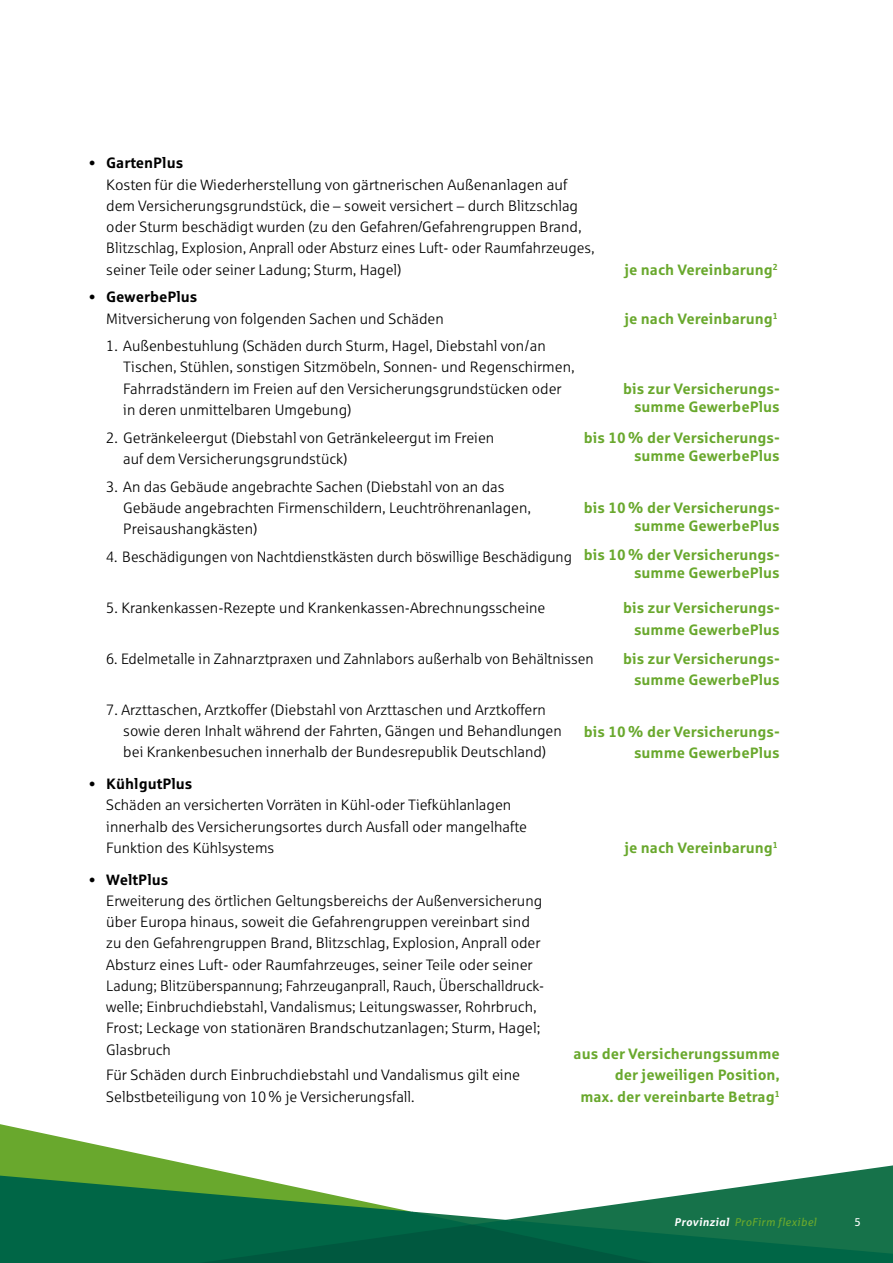
<style>
.page{position:relative;width:893px;height:1263px;background:#fff}
.page>*{position:absolute;margin:0;border:0;box-sizing:border-box;transform-origin:0 0}
.t1{font:15px/21.3px "Sparkasse Lt";color:#000}
.t2{font:700 15px/21.3px "Sparkasse Rg";color:#69a82d;text-align:right}
.t3{font:700 15px "Sparkasse Rg";color:#000}
.t4{font:italic 11.25px "Sparkasse Rg";letter-spacing:.025em;color:#69a82d}
.t5{font:11.25px "Sparkasse Rg";color:#fff}
.s1{font-family:"Sparkasse Lt";font-weight:400}
.s2{font-weight:700;color:#fff}
</style>
<div class="page">
<svg style="left:0;top:1124px;width:893px;height:139px"></svg>
<p class="t3" style="left:89px;top:154px;width:95px"><span class="s1">•</span> GartenPlus</p>
<p class="t1" style="left:106px;top:173px;width:490px">Kosten für die Wiederherstellung von gärtnerischen Außenanlagen auf dem Versicherungsgrundstück, die – soweit versichert – durch Blitzschlag oder Sturm beschädigt wurden (zu den Gefahren/Gefahrengruppen Brand, Blitzschlag, Explosion, Anprall oder Absturz eines Luft- oder Raumfahrzeuges, seiner Teile oder seiner Ladung; Sturm, Hagel)</p>
<p class="t2" style="left:624px;top:258px;width:155px">je nach Vereinbarung<sup>2</sup></p>
<p class="t3" style="left:89px;top:287px;width:110px"><span class="s1">•</span> GewerbePlus</p>
<p class="t1" style="left:106px;top:307px;width:339px">Mitversicherung von folgenden Sachen und Schäden</p>
<p class="t2" style="left:624px;top:307px;width:155px">je nach Vereinbarung<sup>1</sup></p>
<p class="t1" style="left:123px;top:335px;width:453px;text-indent:-17px">1. Außenbestuhlung (Schäden durch Sturm, Hagel, Diebstahl von/an Tischen, Stühlen, sonstigen Sitzmöbeln, Sonnen- und Regenschirmen, Fahrradständern im Freien auf den Versicherungsgrundstücken oder in deren unmittelbaren Umgebung)</p>
<p class="t1" style="left:123px;top:426px;width:372px;text-indent:-17px">2. Getränkeleergut (Diebstahl von Getränkeleergut im Freien auf dem Versicherungsgrundstück)</p>
<p class="t1" style="left:123px;top:475px;width:409px;text-indent:-17px">3. An das Gebäude angebrachte Sachen (Diebstahl von an das<br>Gebäude angebrachten Firmenschildern, Leuchtröhrenanlagen,<br>Preisaushangkästen)</p>
<p class="t1" style="left:106px;top:546px;width:467px">4. Beschädigungen von Nachtdienstkästen durch böswillige Beschädigung</p>
<p class="t1" style="left:106px;top:597px;width:441px">5. Krankenkassen-Rezepte und Krankenkassen-Abrechnungsscheine</p>
<p class="t1" style="left:106px;top:648px;width:489px">6. Edelmetalle in Zahnarztpraxen und Zahnlabors außerhalb von Behältnissen</p>
<p class="t1" style="left:123px;top:699px;width:440px;text-indent:-17px">7. Arzttaschen, Arztkoffer (Diebstahl von Arzttaschen und Arztkoffern sowie deren Inhalt während der Fahrten, Gängen und Behandlungen bei Krankenbesuchen innerhalb der Bundesrepublik Deutschland)</p>
<p class="t3" style="left:89px;top:774px;width:105px"><span class="s1">•</span> KühlgutPlus</p>
<p class="t1" style="left:106px;top:794px;width:422px">Schäden an versicherten Vorräten in Kühl-oder Tiefkühlanlagen innerhalb des Versicherungsortes durch Ausfall oder mangelhafte<br>Funktion des Kühlsystems</p>
<p class="t2" style="left:623px;top:379px;width:158px;line-height:18px">bis zur Versicherungs&shy;summe GewerbePlus</p>
<p class="t2" style="left:584px;top:428px;width:197px;line-height:18px">bis 10 % der Versicherungs&shy;summe GewerbePlus</p>
<p class="t2" style="left:584px;top:498px;width:197px;line-height:18px">bis 10 % der Versicherungs&shy;summe GewerbePlus</p>
<p class="t2" style="left:584px;top:545px;width:197px;line-height:18px">bis 10 % der Versicherungs&shy;summe GewerbePlus</p>
<p class="t2" style="left:623px;top:597px;width:158px">bis zur Versicherungs&shy;summe GewerbePlus</p>
<p class="t2" style="left:623px;top:648px;width:158px">bis zur Versicherungs&shy;summe GewerbePlus</p>
<p class="t2" style="left:584px;top:720px;width:197px">bis 10 % der Versicherungs&shy;summe GewerbePlus</p>
<p class="t2" style="left:624px;top:836px;width:155px">je nach Vereinbarung<sup>1</sup></p>
<p class="t3" style="left:89px;top:870px;width:81px"><span class="s1">•</span> WeltPlus</p>
<p class="t1" style="left:106px;top:890px;width:439px">Erweiterung des örtlichen Geltungsbereichs der Außenversicherung über Europa hinaus, soweit die Gefahrengruppen vereinbart sind zu den Gefahrengruppen Brand, Blitzschlag, Explosion, Anprall oder Absturz eines Luft- oder Raumfahrzeuges, seiner Teile oder seiner Ladung; Blitzüberspannung; Fahrzeuganprall, Rauch, Überschalldruck&shy;welle; Einbruchdiebstahl, Vandalismus; Leitungswasser, Rohrbruch, Frost; Leckage von stationären Brandschutzanlagen; Sturm, Hagel; Glasbruch</p>
<p class="t1" style="left:106px;top:1064px;width:415px">Für Schäden durch Einbruchdiebstahl und Vandalismus gilt eine<br>Selbstbeteiligung von 10 % je Versicherungsfall.</p>
<p class="t2" style="left:574px;top:1042px;width:208px">aus der Versicherungssumme der jeweiligen Position,<br>max. der vereinbarte Betrag<sup>1</sup></p>
<p class="t4" style="left:674px;top:1215px;width:144px"><span class="s2">Provinzial</span> ProFirm flexibel</p>
<p class="t5" style="left:855px;top:1215px;width:8px">5</p>
</div>
